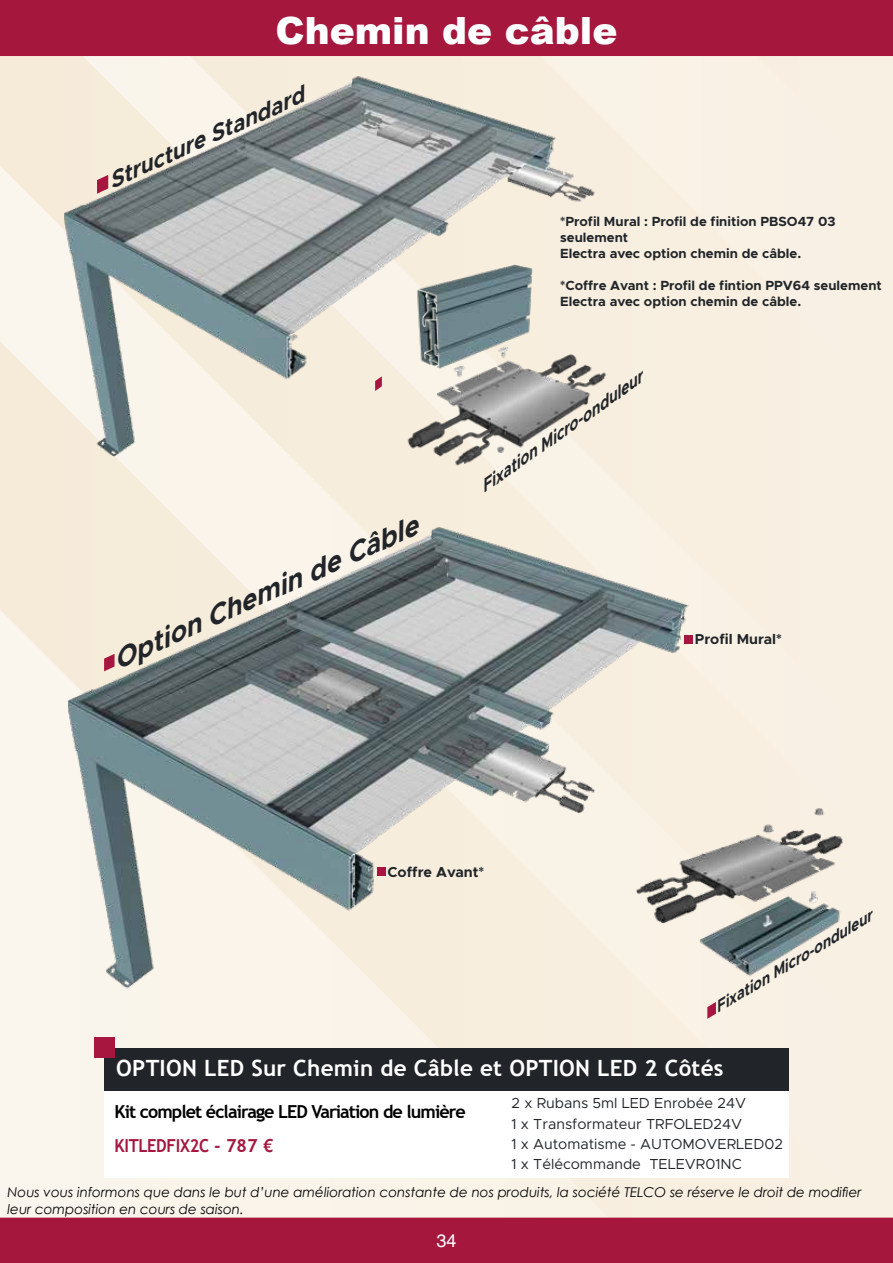
<style>
.page{position:relative;width:893px;height:1263px;background:#f8f0e3}
.page>*{position:absolute;margin:0;border:0;box-sizing:border-box;transform-origin:0 0}
.t1{font:900 37.5px "Arial";color:#fff}
.t2{font:italic 700 27.6px "Metropolis";color:#212529}
.t3{font:italic 700 22.5px "Metropolis";color:#212529}
.t4{font:700 22.35px "Trebuchet MS";letter-spacing:.01em;color:#fff}
.t5{font:18px "Switzerland Plain";color:#fff}
.t6{font:700 17.85px "Trebuchet MS";letter-spacing:-.05em;color:#000}
.t7{font:700 17.85px "Trebuchet MS";letter-spacing:-.02em;color:#a6163f;scale:.92 1}
.t8{font:italic 700 16.65px "Metropolis";color:#212529}
.t9{font:italic 700 15.45px "Metropolis";color:#212529}
.t10{font:14.55px/20.1px "Metropolis";color:#212529}
.t11{font:700 14.55px "Metropolis";color:#212529}
.t12{font:700 14.4px "Metropolis";color:#212529}
.t13{font:italic 13.5px/16.2px "Century Gothic";color:#020203}
.t14{font:700 13.35px/15.9px "Metropolis";color:#212529}
</style>
<div class="page">
<div style="left:0;top:1217px;width:893px;height:46px;background:#a6173e"></div>
<div style="left:0;top:0;width:893px;height:56px;background:#a6173e"></div>
<img style="left:65px;top:47px;width:535px;height:411px">
<img style="left:398px;top:254px;width:209px;height:212px">
<svg style="left:97px;top:175px;width:11px;height:19px"></svg>
<img style="left:692px;top:808px;width:151px;height:169px">
<svg style="left:707px;top:1002px;width:9px;height:17px"></svg>
<img style="left:69px;top:527px;width:623px;height:462px">
<div style="left:377px;top:867px;width:9px;height:9px;background:#a61640"></div>
<div style="left:684px;top:635px;width:9px;height:9px;background:#a61640"></div>
<div style="left:104px;top:1090px;width:684px;height:87px;background:#fff"></div>
<div style="left:104px;top:1048px;width:684px;height:43px;background:#212529"></div>
<div style="left:94px;top:1037px;width:21px;height:20px;background:#a6163f"></div>
<h1 class="t1" style="left:276px;top:4px;width:343px">Chemin de câble</h1>
<h3 class="t3" style="left:103px;top:168px;width:214px;rotate:-24deg">Structure Standard</h3>
<h2 class="t2" style="left:106px;top:644px;width:333px;rotate:-24deg">Option Chemin de Câble</h2>
<p class="t14" style="left:560px;top:214px;width:277px">*Profil Mural : Profil de finition PBSO47 03 seulement<br>Electra avec option chemin de câble.</p>
<p class="t14" style="left:560px;top:278px;width:323px">*Coffre Avant : Profil de fintion PPV64 seulement<br>Electra avec option chemin de câble.</p>
<p class="t8" style="left:474px;top:480px;width:196px;rotate:-35deg">Fixation Micro-onduleur</p>
<p class="t12" style="left:695px;top:630px;width:88px">Profil Mural*</p>
<p class="t11" style="left:387px;top:862px;width:98px">Coffre Avant*</p>
<p class="t9" style="left:710px;top:1000px;width:183px;rotate:-31deg">Fixation Micro-onduleur</p>
<h3 class="t4" style="left:116px;top:1054px;width:609px">OPTION LED Sur Chemin de Câble et OPTION LED 2 Côtés</h3>
<h3 class="t6" style="left:115px;top:1101px;width:353px">Kit complet éclairage LED Variation de lumière</h3>
<h3 class="t7" style="left:115px;top:1134px;width:174px">KITLEDFIX2C - 787 €</h3>
<p class="t10" style="left:512px;top:1093px;width:273px">2 x Rubans 5ml LED Enrobée 24V<br>1 x Transformateur TRFOLED24V<br>1 x Automatisme - AUTOMOVERLED02<br>1 x Télécommande TELEVR01NC</p>
<p class="t13" style="left:8px;top:1184px;width:856px">Nous vous informons que dans le but d’une amélioration constante de nos produits, la société TELCO se réserve le droit de modifier leur composition en cours de saison.</p>
<h3 class="t5" style="left:436px;top:1230px;width:22px">34</h3>
</div>
